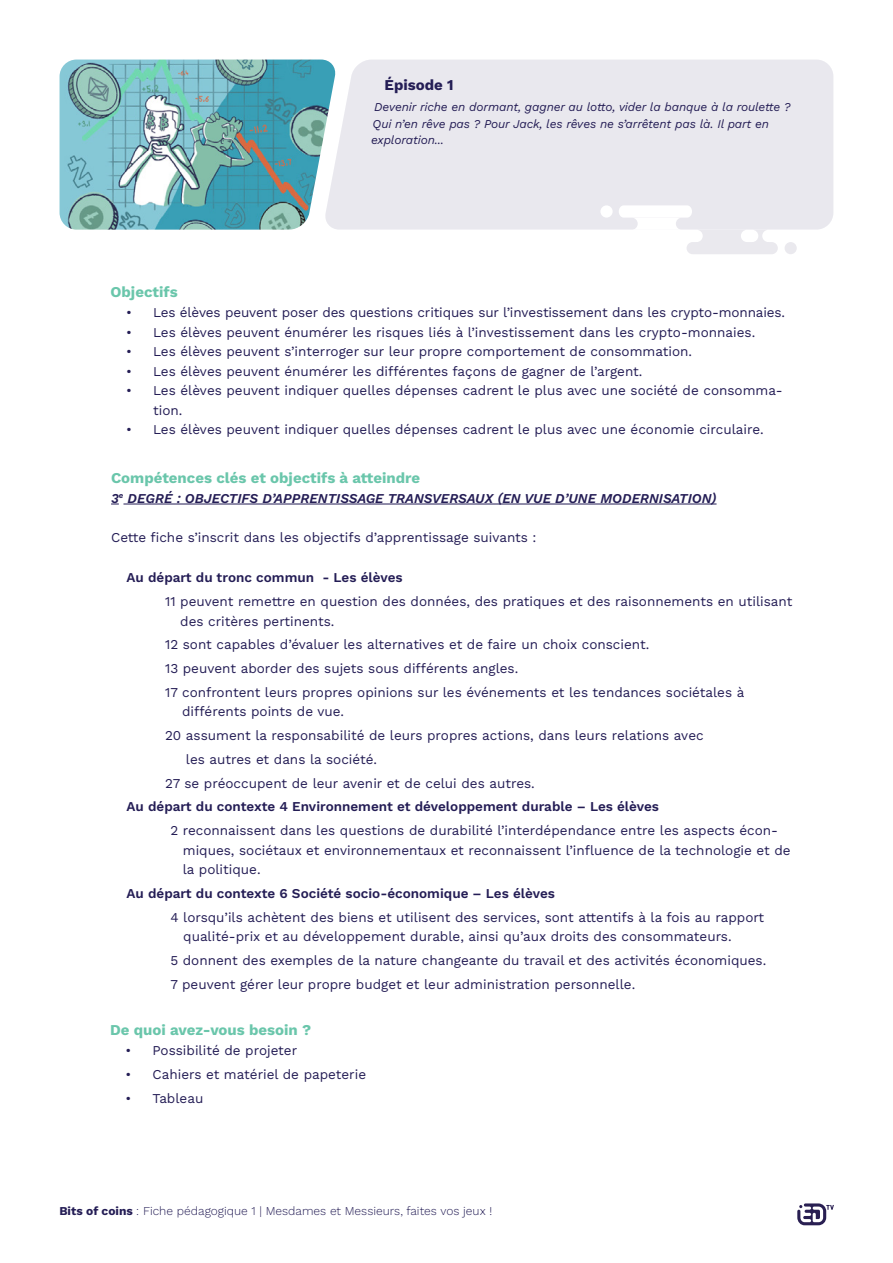
<style>
.page{position:relative;width:893px;height:1263px;background:#fff}
.page>*{position:absolute;margin:0;border:0;box-sizing:border-box;transform-origin:0 0}
.t1{font:700 15px "Work Sans";color:#6ac6ab}
.t2{font:700 15px "Work Sans";color:#241d55}
.t3{font:13.5px/19.5px "Work Sans";color:#241d55}
.t4{font:600 13.5px "Work Sans";color:#241d55}
.t5{font:italic 600 13.5px "Work Sans";color:#241d55}
.t6{font:italic 12px/16.5px "Work Sans";letter-spacing:-.01em;color:#241d55}
.t7{font:300 12px "Work Sans";color:#241d55}
.s1{font-weight:700}
</style>
<div class="page">
<svg style="left:797px;top:1203px;width:37px;height:22px"></svg>
<img style="left:60px;top:60px;width:264px;height:170px">
<div style="left:324px;top:60px;width:509px;height:170px;background:#e9e8ee"></div>
<div style="left:600px;top:205px;width:13px;height:13px;background:#fff;border-radius:6px"></div>
<svg style="left:619px;top:205px;width:178px;height:49px"></svg>
<hr style="left:123px;top:504px;width:594px;height:1px;background:#241d55">
<p class="t2" style="left:385px;top:74px;width:70px">Épisode 1</p>
<p class="t6" style="left:374px;top:98px;width:418px">Devenir riche en dormant, gagner au lotto, vider la banque à la roulette ?</p>
<p class="t6" style="left:371px;top:114px;width:399px">Qui n’en rêve pas ? Pour Jack, les rêves ne s’arrêtent pas là. Il part en exploration...</p>
<p class="t1" style="left:111px;top:281px;width:69px">Objectifs</p>
<p class="t3" style="left:126px;top:302px;width:660px">• Les élèves peuvent poser des questions critiques sur l’investissement dans les crypto-monnaies.</p>
<p class="t3" style="left:126px;top:322px;width:631px">• Les élèves peuvent énumérer les risques liés à l’investissement dans les crypto-monnaies.</p>
<p class="t3" style="left:126px;top:341px;width:567px">• Les élèves peuvent s’interroger sur leur propre comportement de consommation.</p>
<p class="t3" style="left:126px;top:361px;width:518px">• Les élèves peuvent énumérer les différentes façons de gagner de l’argent.</p>
<p class="t3" style="left:153px;top:380px;width:631px;text-indent:-27px">• Les élèves peuvent indiquer quelles dépenses cadrent le plus avec une société de consomma&shy;tion.</p>
<p class="t3" style="left:126px;top:419px;width:639px">• Les élèves peuvent indiquer quelles dépenses cadrent le plus avec une économie circulaire.</p>
<p class="t1" style="left:111px;top:466px;width:311px">Compétences clés et objectifs à atteindre</p>
<p class="t5" style="left:111px;top:488px;width:607px">3<sup>e</sup> DEGRÉ : OBJECTIFS D’APPRENTISSAGE TRANSVERSAUX (EN VUE D’UNE MODERNISATION)</p>
<p class="t3" style="left:111px;top:527px;width:427px">Cette fiche s’inscrit dans les objectifs d’apprentissage suivants :</p>
<p class="t4" style="left:127px;top:568px;width:278px">Au départ du tronc commun - Les élèves</p>
<p class="t3" style="left:180px;top:591px;width:614px;text-indent:-15px">11 peuvent remettre en question des données, des pratiques et des raisonnements en utilisant des critères pertinents.</p>
<p class="t3" style="left:165px;top:634px;width:486px">12 sont capables d’évaluer les alternatives et de faire un choix conscient.</p>
<p class="t3" style="left:165px;top:658px;width:355px">13 peuvent aborder des sujets sous différents angles.</p>
<p class="t3" style="left:182px;top:682px;width:564px;text-indent:-17px">17 confrontent leurs propres opinions sur les événements et les tendances sociétales à différents points de vue.</p>
<p class="t3" style="left:165px;top:725px;width:540px">20 assument la responsabilité de leurs propres actions, dans leurs relations avec</p>
<p class="t3" style="left:186px;top:749px;width:193px">les autres et dans la société.</p>
<p class="t3" style="left:165px;top:773px;width:371px">27 se préoccupent de leur avenir et de celui des autres.</p>
<p class="t4" style="left:127px;top:797px;width:534px">Au départ du contexte 4 Environnement et développement durable – Les élèves</p>
<p class="t3" style="left:183px;top:820px;width:609px;text-indent:-12px">2 reconnaissent dans les questions de durabilité l’interdépendance entre les aspects écon&shy;miques, sociétaux et environnementaux et reconnaissent l’influence de la technologie et de la politique.</p>
<p class="t4" style="left:127px;top:883px;width:430px">Au départ du contexte 6 Société socio-économique – Les élèves</p>
<p class="t3" style="left:183px;top:907px;width:582px;text-indent:-13px">4 lorsqu’ils achètent des biens et utilisent des services, sont attentifs à la fois au rapport qualité-prix et au développement durable, ainsi qu’aux droits des consommateurs.</p>
<p class="t3" style="left:170px;top:950px;width:597px">5 donnent des exemples de la nature changeante du travail et des activités économiques.</p>
<p class="t3" style="left:170px;top:974px;width:466px">7 peuvent gérer leur propre budget et leur administration personnelle.</p>
<p class="t1" style="left:110px;top:1019px;width:203px">De quoi avez-vous besoin ?</p>
<p class="t3" style="left:126px;top:1040px;width:173px">• Possibilité de projeter</p>
<p class="t3" style="left:126px;top:1064px;width:242px">• Cahiers et matériel de papeterie</p>
<p class="t3" style="left:126px;top:1088px;width:79px">• Tableau</p>
<p class="t7" style="left:59px;top:1202px;width:434px"><span class="s1">Bits of coins</span> : Fiche pédagogique 1 | Mesdames et Messieurs, faites vos jeux !</p>
</div>
